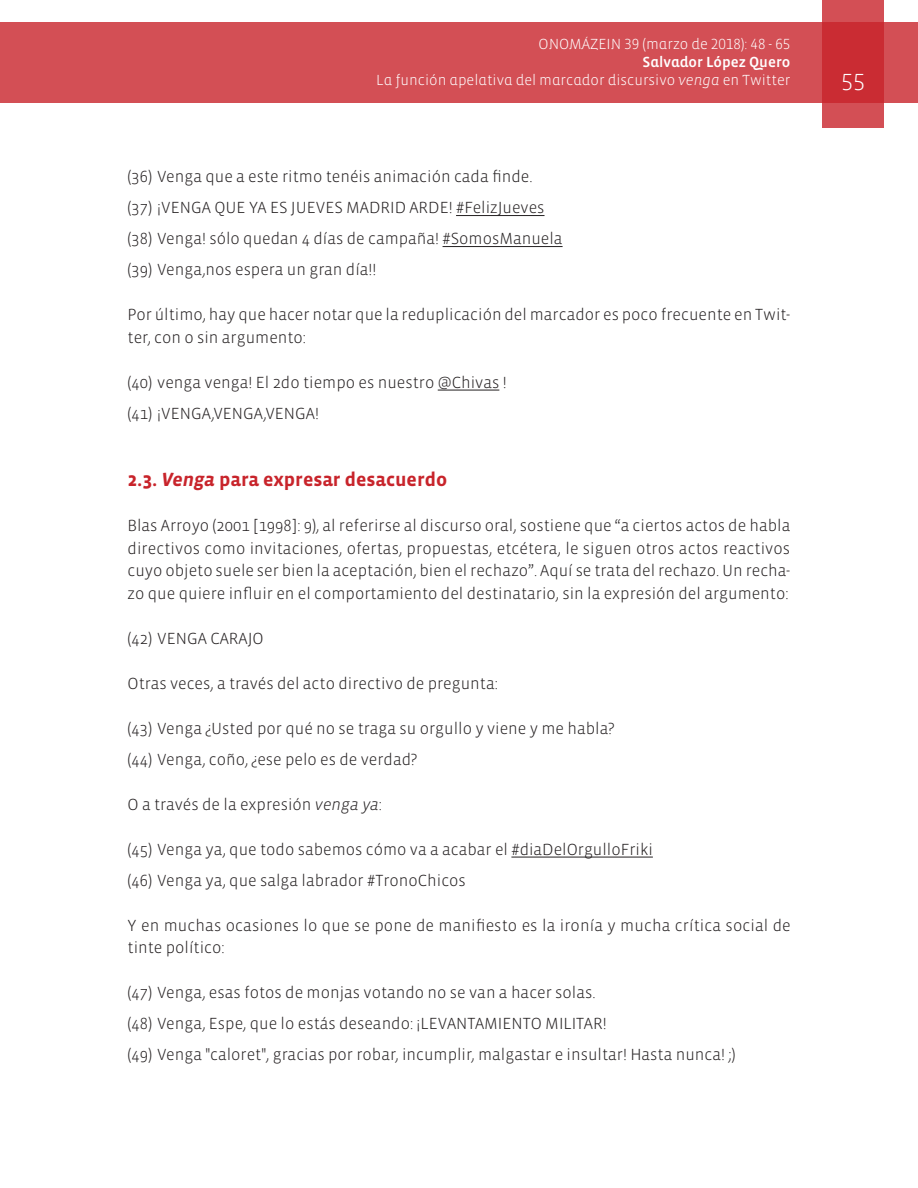
<style>
.page{position:relative;width:918px;height:1188px;background:#fff}
.page>*{position:absolute;margin:0;border:0;box-sizing:border-box;transform-origin:0 0}
.t1{font:300 24px "Vista Sans";color:#fff}
.Títulos{font:700 19.5px "Vista Sans";color:#c8242b}
.Texto_primero{font:300 16.5px/22.5px "Vista Sans";color:#231f20}
.Numeraciones10Segund{font:300 16.5px "Vista Sans";color:#231f20}
.Numeraciones10{font:300 16.5px "Vista Sans";color:#231f20}
.t2{font:300 15px "Vista Sans Alt";color:#fff}
.t3{font:15px "Vista Sans Alt Med";color:#fff}
.s1{font-family:"Vista Sans Alt Light Ita";font-weight:400}
.s2{font-style:italic}
</style>
<div class="page">
<div style="left:0;top:23px;width:918px;height:80px;background:#d34f55"></div>
<svg style="left:822px;top:0;width:62px;height:128px;background:#cd383f"></svg>
<hr style="left:456px;top:215px;width:89px;height:1px;background:#231f20">
<hr style="left:443px;top:246px;width:120px;height:1px;background:#231f20">
<hr style="left:438px;top:390px;width:61px;height:1px;background:#231f20">
<hr style="left:511px;top:857px;width:142px;height:1px;background:#231f20">
<p class="t2" style="left:539px;top:37px;width:253px">ONOMÁZEIN 39 (marzo de 2018): 48 - 65</p>
<p class="t3" style="left:642px;top:55px;width:150px">Salvador López Quero</p>
<p class="t2" style="left:376px;top:73px;width:416px">La función apelativa del marcador discursivo <span class="s1">venga</span> en Twitter</p>
<h1 class="t1" style="left:841px;top:66px;width:25px">55</h1>
<p class="Numeraciones10" style="left:128px;top:168px;width:407px">(36) Venga que a este ritmo tenéis animación cada finde.</p>
<p class="Numeraciones10Segund" style="left:128px;top:199px;width:418px">(37) ¡VENGA QUE YA ES JUEVES MADRID ARDE! #FelizJueves</p>
<p class="Numeraciones10Segund" style="left:128px;top:230px;width:437px">(38) Venga! sólo quedan 4 días de campaña! #SomosManuela</p>
<p class="Numeraciones10Segund" style="left:128px;top:261px;width:250px">(39) Venga,nos espera un gran día!!</p>
<p class="Texto_primero" style="left:128px;top:304px;width:664px">Por último, hay que hacer notar que la reduplicación del marcador es poco frecuente en Twit&shy;ter, con o sin argumento:</p>
<p class="Numeraciones10" style="left:128px;top:374px;width:381px">(40) venga venga! El 2do tiempo es nuestro @Chivas !</p>
<p class="Numeraciones10Segund" style="left:128px;top:405px;width:193px">(41) ¡VENGA,VENGA,VENGA!</p>
<p class="Títulos" style="left:128px;top:470px;width:321px">2.3. <span class="s2">Venga</span> para expresar desacuerdo</p>
<p class="Texto_primero" style="left:128px;top:515px;width:664px;text-align:justify">Blas Arroyo (2001 [1998]: 9), al referirse al discurso oral, sostiene que “a ciertos actos de habla directivos como invitaciones, ofertas, propuestas, etcétera, le siguen otros actos reactivos cuyo objeto suele ser bien la aceptación, bien el rechazo”. Aquí se trata del rechazo. Un recha&shy;zo que quiere influir en el comportamiento del destinatario, sin la expresión del argumento:</p>
<p class="Numeraciones10" style="left:128px;top:630px;width:138px">(42) VENGA CARAJO</p>
<p class="Texto_primero" style="left:128px;top:672px;width:372px">Otras veces, a través del acto directivo de pregunta:</p>
<p class="Numeraciones10" style="left:128px;top:720px;width:488px">(43) Venga ¿Usted por qué no se traga su orgullo y viene y me habla?</p>
<p class="Numeraciones10Segund" style="left:128px;top:751px;width:291px">(44) Venga, coño, ¿ese pelo es de verdad?</p>
<p class="Texto_primero" style="left:128px;top:793px;width:256px">O a través de la expresión <span class="s2">venga ya</span>:</p>
<p class="Numeraciones10" style="left:128px;top:841px;width:527px">(45) Venga ya, que todo sabemos cómo va a acabar el #diaDelOrgulloFriki</p>
<p class="Numeraciones10Segund" style="left:128px;top:872px;width:340px">(46) Venga ya, que salga labrador #TronoChicos</p>
<p class="Texto_primero" style="left:128px;top:914px;width:665px">Y en muchas ocasiones lo que se pone de manifiesto es la ironía y mucha crítica social de tinte político:</p>
<p class="Numeraciones10" style="left:128px;top:984px;width:470px">(47) Venga, esas fotos de monjas votando no se van a hacer solas.</p>
<p class="Numeraciones10Segund" style="left:128px;top:1015px;width:481px">(48) Venga, Espe, que lo estás deseando: ¡LEVANTAMIENTO MILITAR!</p>
<p class="Numeraciones10Segund" style="left:128px;top:1046px;width:610px">(49) Venga "caloret", gracias por robar, incumplir, malgastar e insultar! Hasta nunca! ;)</p>
</div>
